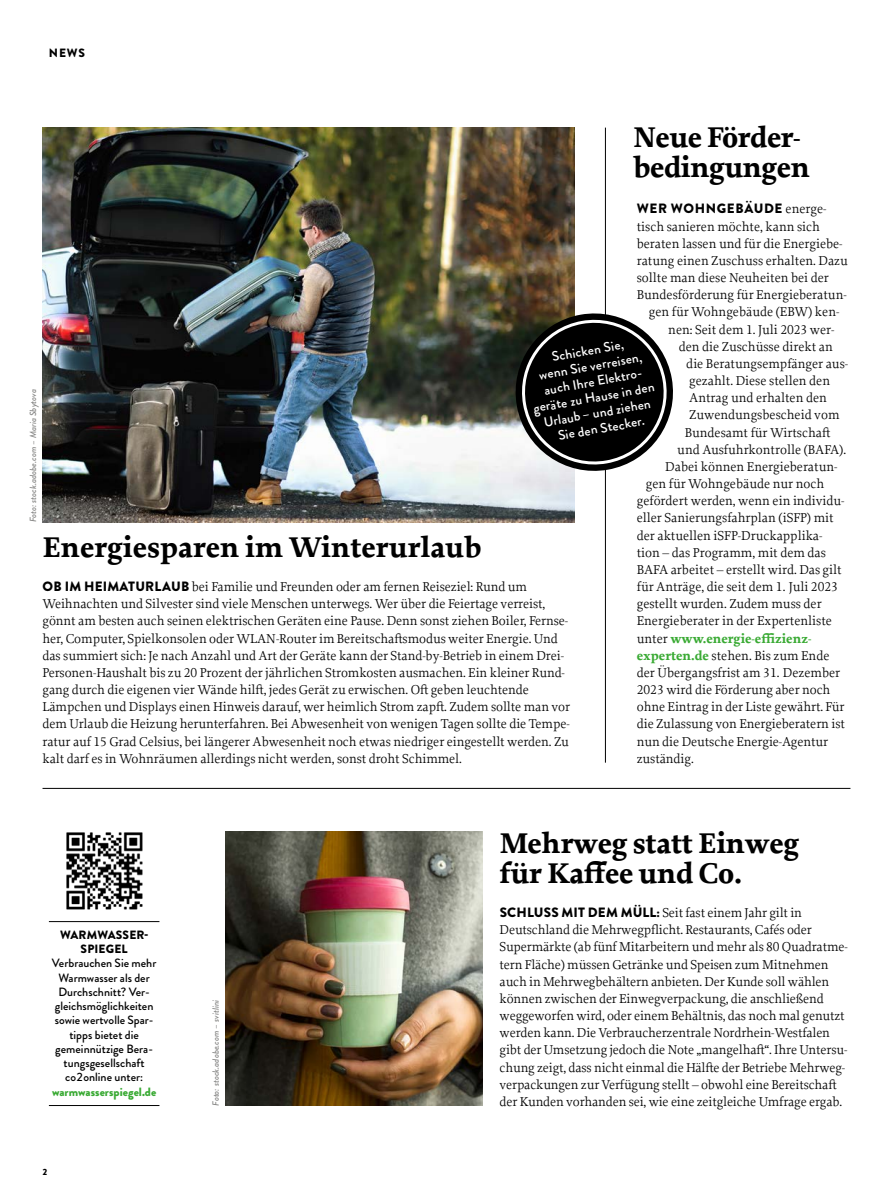
<style>
.page{position:relative;width:893px;height:1191px;background:#fff}
.page>*{position:absolute;margin:0;border:0;box-sizing:border-box;transform-origin:0 0}
.t1{font:700 30px/30px "Proforma";letter-spacing:-.01em;color:#000}
.t2{font:13.5px/17.1px "Proforma";letter-spacing:-.005em;color:#000}
.t3{font:500 13.5px/15.8px "Brandon Grotesque";color:#fff;text-align:center}
.t4{font:700 13.5px "Proforma";color:#3aaa34}
.t5{font:900 13.5px "Brandon Grotesque";letter-spacing:.045em;color:#000}
.t6{font:500 12px/14.2px "Brandon Grotesque";color:#000;text-align:center}
.t7{font:900 12px/14.2px "Brandon Grotesque";letter-spacing:.01em;color:#000;text-align:center}
.t8{font:900 12px "Brandon Grotesque";color:#3aaa34}
.t9{font:italic 500 9px "Brandon Grotesque";color:#878786}
.t10{font:900 9px "Brandon Grotesque";color:#000}
.s1{font-family:"Proforma";font-weight:400}
.s2{font-weight:400;color:#000}
.s3{font-weight:700;color:#3aaa34}
.s4{font-family:"Brandon Grotesque";font-weight:900}
</style>
<div class="page">
<img style="left:66px;top:832px;width:77px;height:78px">
<hr style="left:605px;top:128px;width:1px;height:634px;background:#000">
<hr style="left:43px;top:788px;width:807px;height:1px;background:#000">
<img style="left:43px;top:128px;width:531px;height:394px">
<img style="left:225px;top:831px;width:258px;height:275px">
<hr style="left:49px;top:921px;width:110px;height:1px;background:#000">
<hr style="left:49px;top:1105px;width:110px;height:1px;background:#000">
<svg style="left:509px;top:307px;width:164px;height:170px"></svg>
<p class="t7" style="left:49px;top:46px;width:38px">NEWS</p>
<h1 class="t1" style="left:633px;top:123px;width:178px">Neue Förder&shy;bedingungen</h1>
<p class="t5" style="left:637px;top:199px;width:191px">WER WOHNGEBÄUDE <span class="s1">energe-</span></p>
<p class="t2" style="left:637px;top:217px;width:185px">tisch sanieren möchte, kann sich</p>
<p class="t2" style="left:637px;top:235px;width:207px">beraten lassen und für die Energiebe-</p>
<p class="t2" style="left:637px;top:252px;width:213px">ratung einen Zuschuss erhalten. Dazu</p>
<p class="t2" style="left:637px;top:269px;width:194px">sollte man diese Neuheiten bei der</p>
<p class="t2" style="left:637px;top:286px;width:212px">Bundesförderung für Energieberatun-</p>
<p class="t2" style="left:649px;top:303px;width:192px">gen für Wohngebäude (EBW) ken-</p>
<p class="t2" style="left:668px;top:320px;width:168px">nen: Seit dem 1. Juli 2023 wer-</p>
<p class="t2" style="left:679px;top:337px;width:156px">den die Zuschüsse direkt an</p>
<p class="t2" style="left:686px;top:355px;width:163px">die Beratungsempfänger aus-</p>
<p class="t2" style="left:689px;top:372px;width:142px">gezahlt. Diese stellen den</p>
<p class="t2" style="left:689px;top:389px;width:139px">Antrag und erhalten den</p>
<p class="t2" style="left:689px;top:406px;width:152px">Zuwendungsbescheid vom</p>
<p class="t2" style="left:685px;top:423px;width:147px">Bundesamt für Wirtschaft</p>
<p class="t2" style="left:677px;top:440px;width:170px">und Ausfuhrkontrolle (BAFA).</p>
<p class="t2" style="left:665px;top:458px;width:174px">Dabei können Energieberatun-</p>
<p class="t2" style="left:646px;top:475px;width:180px">gen für Wohngebäude nur noch</p>
<p class="t2" style="left:637px;top:492px;width:209px">gefördert werden, wenn ein individu-</p>
<p class="t2" style="left:637px;top:509px;width:198px">eller Sanierungsfahrplan (iSFP) mit</p>
<p class="t2" style="left:637px;top:526px;width:187px">der aktuellen iSFP-Druckapplika-</p>
<p class="t2" style="left:637px;top:543px;width:191px">tion – das Programm, mit dem das</p>
<p class="t2" style="left:637px;top:561px;width:206px">BAFA arbeitet – erstellt wird. Das gilt</p>
<p class="t2" style="left:637px;top:578px;width:203px">für Anträge, die seit dem 1. Juli 2023</p>
<p class="t2" style="left:637px;top:595px;width:186px">gestellt wurden. Zudem muss der</p>
<p class="t2" style="left:637px;top:612px;width:197px">Energieberater in der Expertenliste</p>
<p class="t4" style="left:637px;top:629px;width:176px"><span class="s2">unter</span> www.energie-effizienz-</p>
<p class="t2" style="left:637px;top:646px;width:194px"><span class="s3">experten.de</span> stehen. Bis zum Ende</p>
<p class="t2" style="left:637px;top:663px;width:205px">der Übergangsfrist am 31. Dezember</p>
<p class="t2" style="left:637px;top:681px;width:195px">2023 wird die Förderung aber noch</p>
<p class="t2" style="left:637px;top:698px;width:209px">ohne Eintrag in der Liste gewährt. Für</p>
<p class="t2" style="left:637px;top:715px;width:210px">die Zulassung von Energieberatern ist</p>
<p class="t2" style="left:637px;top:732px;width:193px">nun die Deutsche Energie-Agentur</p>
<p class="t2" style="left:637px;top:749px;width:59px">zuständig.</p>
<p class="t3" style="left:524px;top:354px;width:124px;rotate:-10deg">Schicken Sie,<br>wenn Sie verreisen, auch Ihre Elektro&shy;geräte zu Hause in den<br>Urlaub – und ziehen<br>Sie den Stecker.</p>
<p class="t9" style="left:27px;top:522px;width:135px;rotate:-90deg">Foto: stock.adobe.com – Maria Sbytova</p>
<h1 class="t1" style="left:43px;top:532px;width:441px">Energiesparen im Winterurlaub</h1>
<p class="t2" style="left:43px;top:578px;width:529px"><span class="s4">OB IM HEIMATURLAUB</span> bei Familie und Freunden oder am fernen Reiseziel: Rund um Weihnachten und Silvester sind viele Menschen unterwegs. Wer über die Feiertage verreist, gönnt am besten auch seinen elektrischen Geräten eine Pause. Denn sonst ziehen Boiler, Fernse&shy;her, Computer, Spielkonsolen oder WLAN-Router im Bereitschaftsmodus weiter Energie. Und das summiert sich: Je nach Anzahl und Art der Geräte kann der Stand-by-Betrieb in einem Drei-Personen-Haushalt bis zu 20 Prozent der jährlichen Stromkosten ausmachen. Ein kleiner Rund&shy;gang durch die eigenen vier Wände hilft, jedes Gerät zu erwischen. Oft geben leuchtende Lämpchen und Displays einen Hinweis darauf, wer heimlich Strom zapft. Zudem sollte man vor dem Urlaub die Heizung herunterfahren. Bei Abwesenheit von wenigen Tagen sollte die Tempe&shy;ratur auf 15 Grad Celsius, bei längerer Abwesenheit noch etwas niedriger eingestellt werden. Zu kalt darf es in Wohnräumen allerdings nicht werden, sonst droht Schimmel.</p>
<p class="t7" style="left:60px;top:928px;width:90px">WARMWASSER-<br>SPIEGEL</p>
<p class="t6" style="left:52px;top:956px;width:106px">Verbrauchen Sie mehr<br>Warmwasser als der<br>Durchschnitt? Ver&shy;gleichsmöglichkeiten sowie wertvolle Spar&shy;tipps bietet die gemeinnützige Bera&shy;tungsgesellschaft co2online unter:</p>
<p class="t8" style="left:52px;top:1083px;width:106px">warmwasserspiegel.de</p>
<p class="t10" style="left:43px;top:1165px;width:7px">2</p>
<p class="t9" style="left:210px;top:1106px;width:107px;rotate:-90deg">Foto: stock.adobe.com – svitlini</p>
<h1 class="t1" style="left:500px;top:828px;width:301px">Mehrweg statt Einweg für Kaffee und Co.</h1>
<p class="t2" style="left:500px;top:904px;width:350px"><span class="s4">SCHLUSS MIT DEM MÜLL:</span> Seit fast einem Jahr gilt in Deutschland die Mehrwegpflicht. Restaurants, Cafés oder Supermärkte (ab fünf Mitarbeitern und mehr als 80 Quadratme&shy;tern Fläche) müssen Getränke und Speisen zum Mitnehmen auch in Mehrwegbehältern anbieten. Der Kunde soll wählen können zwischen der Einwegverpackung, die anschließend weggeworfen wird, oder einem Behältnis, das noch mal genutzt werden kann. Die Verbraucherzentrale Nordrhein-Westfalen gibt der Umsetzung jedoch die Note „mangelhaft“. Ihre Untersu&shy;chung zeigt, dass nicht einmal die Hälfte der Betriebe Mehrweg&shy;verpackungen zur Verfügung stellt – obwohl eine Bereitschaft der Kunden vorhanden sei, wie eine zeitgleiche Umfrage ergab.</p>
</div>
